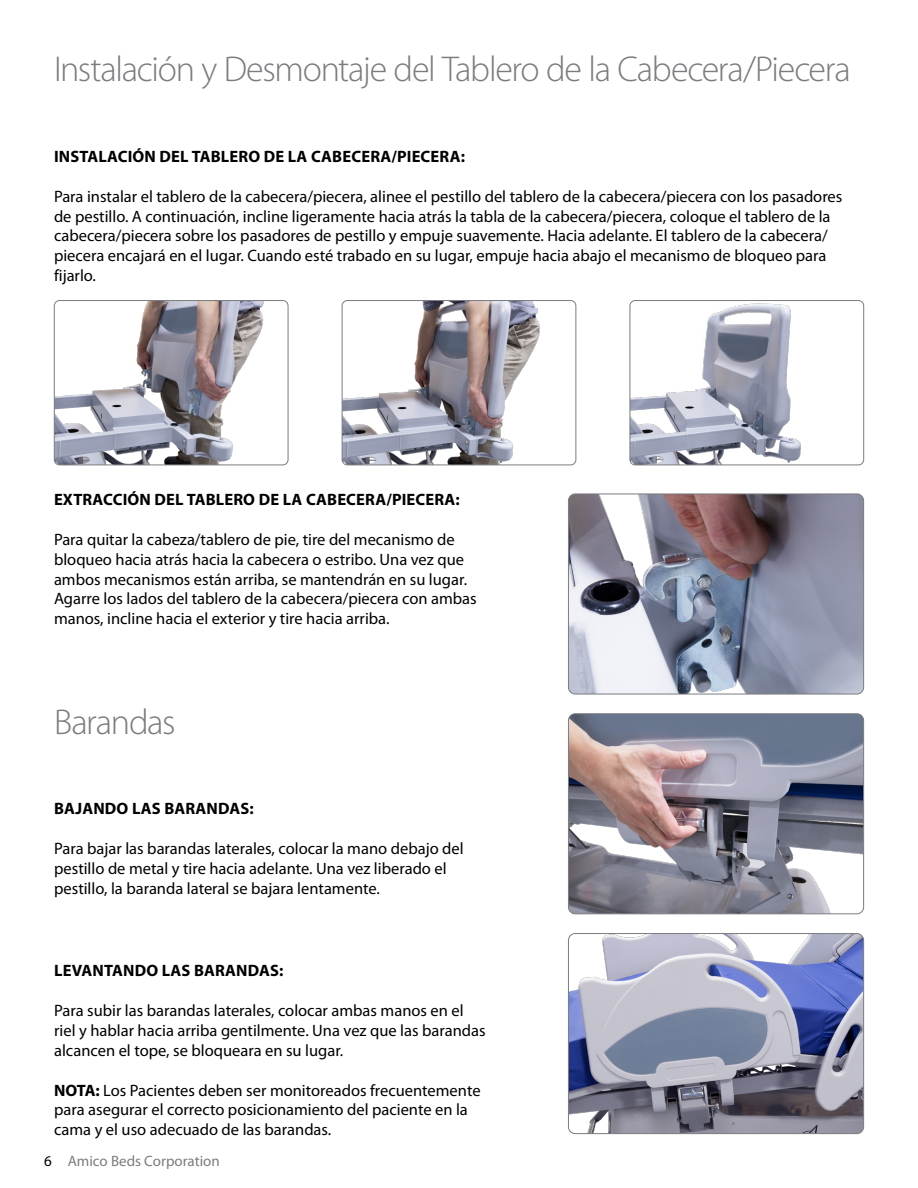
<style>
.page{position:relative;width:918px;height:1188px;background:#fff}
.page>*{position:absolute;margin:0;border:0;box-sizing:border-box;transform-origin:0 0}
.inner_subhead{font:300 36px "Myriad Pro";letter-spacing:-.035em;color:#7b7c7f}
.body_text{font:16.5px/19.8px "Myriad Pro";color:#000}
.bold_subhead{font:700 16.5px "Myriad Pro";letter-spacing:.01em;color:#000}
.t1{font:15px "Myriad Pro";color:#7b7c7f}
.s1{font-weight:700}
.s2{color:#000}
</style>
<div class="page">
<img style="left:568px;top:494px;width:296px;height:200px">
<div style="left:568px;top:494px;width:296px;height:200px;border:1px solid #7b7c7f;border-radius:7px"></div>
<img style="left:568px;top:714px;width:296px;height:200px">
<div style="left:568px;top:713px;width:296px;height:201px;border:1px solid #7b7c7f;border-radius:7px"></div>
<img style="left:569px;top:934px;width:295px;height:200px">
<div style="left:568px;top:933px;width:296px;height:201px;border:1px solid #7b7c7f;border-radius:7px"></div>
<img style="left:342px;top:301px;width:198px;height:164px">
<div style="left:342px;top:300px;width:234px;height:165px;border:1px solid #7b7c7f;border-radius:5px"></div>
<img style="left:54px;top:301px;width:210px;height:164px">
<div style="left:54px;top:300px;width:234px;height:165px;border:1px solid #7b7c7f;border-radius:5px"></div>
<img style="left:630px;top:301px;width:171px;height:164px">
<div style="left:630px;top:300px;width:234px;height:165px;border:1px solid #7b7c7f;border-radius:5px"></div>
<p class="inner_subhead" style="left:54px;top:47px;width:798px">Instalación y Desmontaje del Tablero de la Cabecera/Piecera</p>
<p class="bold_subhead" style="left:54px;top:146px;width:412px">INSTALACIÓN DEL TABLERO DE LA CABECERA/PIECERA:</p>
<p class="body_text" style="left:54px;top:186px;width:790px">Para instalar el tablero de la cabecera/piecera, alinee el pestillo del tablero de la cabecera/piecera con los pasadores de pestillo. A continuación, incline ligeramente hacia atrás la tabla de la cabecera/piecera, coloque el tablero de la cabecera/piecera sobre los pasadores de pestillo y empuje suavemente. Hacia adelante. El tablero de la cabecera/ piecera encajará en el lugar. Cuando esté trabado en su lugar, empuje hacia abajo el mecanismo de bloqueo para fijarlo.</p>
<p class="bold_subhead" style="left:54px;top:489px;width:407px">EXTRACCIÓN DEL TABLERO DE LA CABECERA/PIECERA:</p>
<p class="body_text" style="left:54px;top:529px;width:424px">Para quitar la cabeza/tablero de pie, tire del mecanismo de bloqueo hacia atrás hacia la cabecera o estribo. Una vez que ambos mecanismos están arriba, se mantendrán en su lugar.<br>Agarre los lados del tablero de la cabecera/piecera con ambas manos, incline hacia el exterior y tire hacia arriba.</p>
<p class="inner_subhead" style="left:54px;top:700px;width:123px">Barandas</p>
<p class="bold_subhead" style="left:54px;top:798px;width:201px">BAJANDO LAS BARANDAS:</p>
<p class="body_text" style="left:54px;top:838px;width:411px">Para bajar las barandas laterales, colocar la mano debajo del pestillo de metal y tire hacia adelante. Una vez liberado el pestillo, la baranda lateral se bajara lentamente.</p>
<p class="bold_subhead" style="left:54px;top:960px;width:231px">LEVANTANDO LAS BARANDAS:</p>
<p class="body_text" style="left:54px;top:1000px;width:433px">Para subir las barandas laterales, colocar ambas manos en el riel y hablar hacia arriba gentilmente. Una vez que las barandas alcancen el tope, se bloqueara en su lugar.</p>
<p class="body_text" style="left:54px;top:1080px;width:428px"><span class="s1">NOTA:</span> Los Pacientes deben ser monitoreados frecuentemente para asegurar el correcto posicionamiento del paciente en la cama y el uso adecuado de las barandas.</p>
<p class="t1" style="left:44px;top:1152px;width:177px"><span class="s2">6</span> Amico Beds Corporation</p>
</div>
